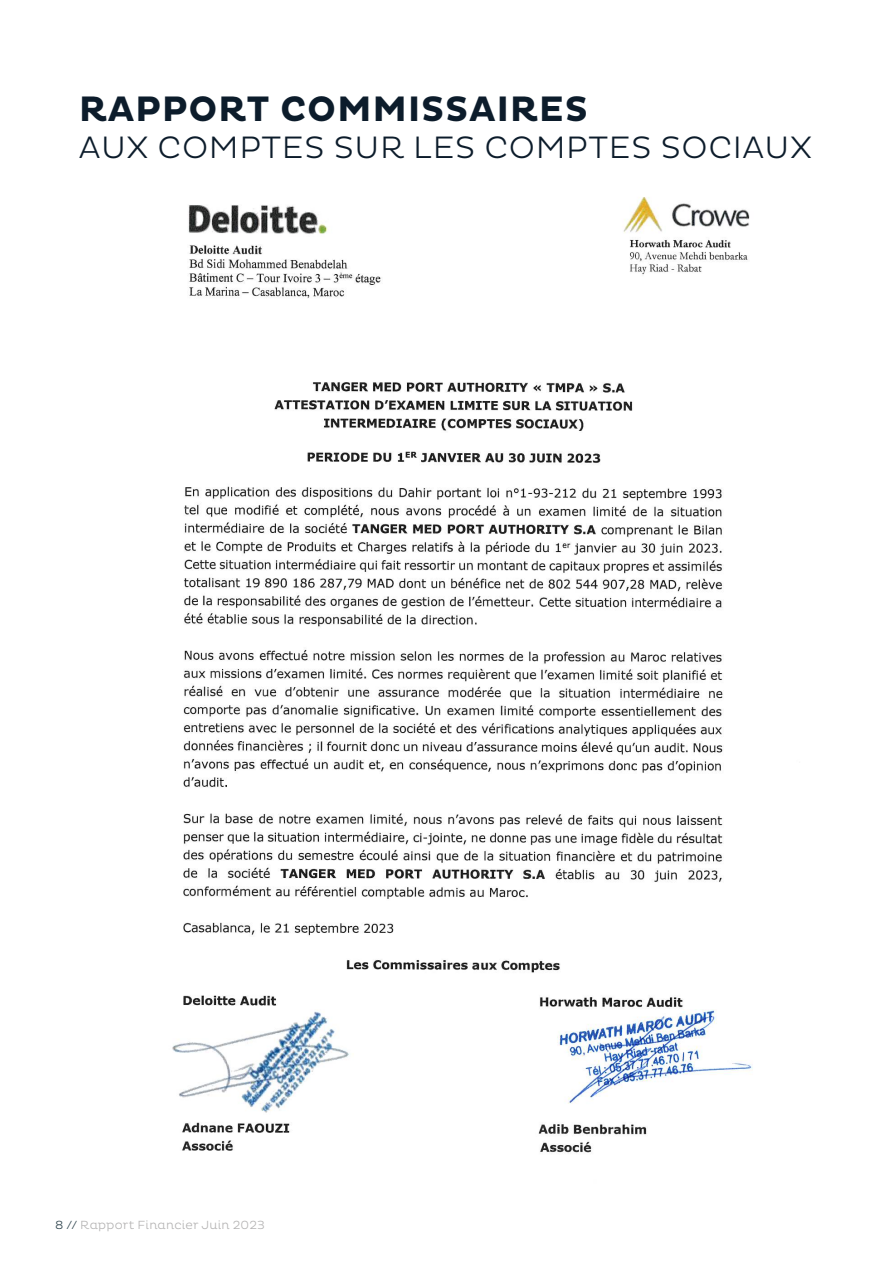
<style>
.page{position:relative;width:893px;height:1263px;background:#fff}
.page>*{position:absolute;margin:0;border:0;box-sizing:border-box;transform-origin:0 0}
.t1{font:700 36px "Pluto";letter-spacing:.02em;color:#0c1c2b}
.t2{font:300 31.5px "Pluto";letter-spacing:.02em;color:#0c1c2b}
.t3{font:300 12px "Pluto";letter-spacing:.015em;color:#b3b2b2}
.s1{color:#293f49}
</style>
<div class="page">
<img style="left:172px;top:197px;width:581px;height:956px">
<p class="t1" style="left:79px;top:88px;width:510px">RAPPORT COMMISSAIRES</p>
<p class="t2" style="left:79px;top:130px;width:735px">AUX COMPTES SUR LES COMPTES SOCIAUX</p>
<p class="t3" style="left:55px;top:1218px;width:211px"><span class="s1">8 //</span> Rapport Financier Juin 2023</p>
</div>
